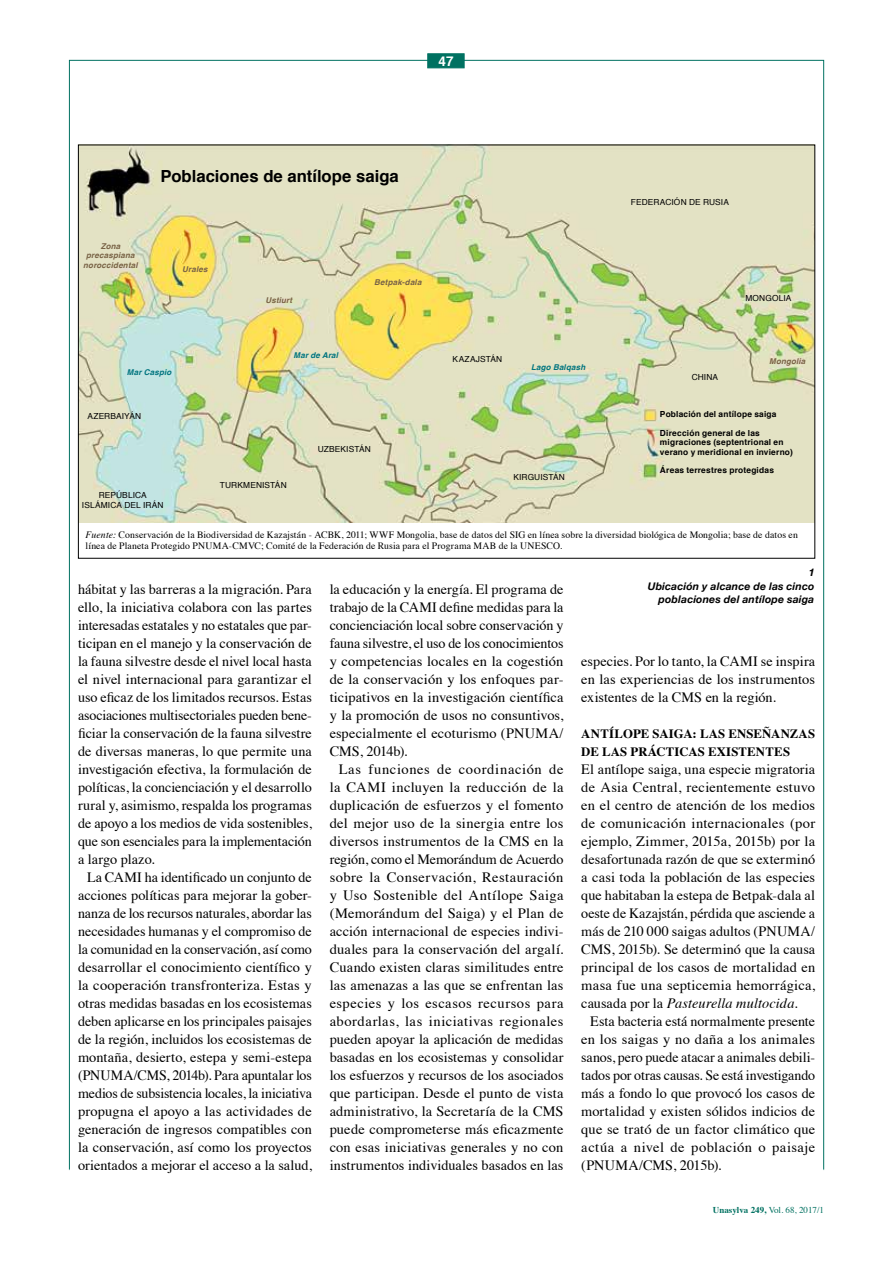
<style>
.page{position:relative;width:893px;height:1263px;background:#fff}
.page>*{position:absolute;margin:0;border:0;box-sizing:border-box;transform-origin:0 0}
.t1{font:700 16.65px "Helvetica";color:#000}
.t2{font:14.25px/18px "Times";letter-spacing:.005em;color:#000;text-align:justify}
.t3{font:700 13.5px "Helvetica";color:#fff}
.t4{font:700 12.75px/18px "Times";letter-spacing:.01em;color:#000}
.t5{font:italic 700 10.5px/13.5px "Helvetica Neue";letter-spacing:.02em;color:#000;text-align:right}
.t6{font:9.75px/11.1px "Times";letter-spacing:.015em;color:#000}
.t7{font:9px "Times";color:#007161}
.t8{font:700 8.4px/18.3px "Helvetica";letter-spacing:.025em;color:#000}
.t9{font:8.4px/9.8px "Helvetica";letter-spacing:.015em;color:#000;text-align:center}
.t10{font:italic 700 7.95px/9.8px "Helvetica";letter-spacing:.02em;color:#786245;text-align:center}
.t11{font:italic 700 7.95px "Helvetica";letter-spacing:.025em;color:#00747f}
.s1{font-style:italic}
.s2{font-weight:700}
</style>
<div class="page">
<div style="left:428px;top:54px;width:36px;height:14px;background:#007161;border:1px solid #007161"></div>
<img style="left:80px;top:147px;width:733px;height:376px">
<p class="t3" style="left:439px;top:50px;width:17px">47</p>
<p class="t10" style="left:83px;top:241px;width:56px">Zona precaspiana noroccidental</p>
<p class="t1" style="left:160px;top:163px;width:240px">Poblaciones de antílope saiga</p>
<p class="t10" style="left:182px;top:264px;width:27px">Urales</p>
<p class="t10" style="left:265px;top:295px;width:28px">Ustiurt</p>
<p class="t11" style="left:294px;top:349px;width:46px">Mar de Aral</p>
<p class="t10" style="left:374px;top:277px;width:49px">Betpak-dala</p>
<p class="t11" style="left:127px;top:366px;width:46px">Mar Caspio</p>
<p class="t9" style="left:453px;top:354px;width:51px">KAZAJSTÁN</p>
<p class="t11" style="left:531px;top:361px;width:55px">Lago Balqash</p>
<p class="t9" style="left:631px;top:197px;width:99px">FEDERACIÓN DE RUSIA</p>
<p class="t9" style="left:692px;top:373px;width:28px">CHINA</p>
<p class="t9" style="left:745px;top:294px;width:48px">MONGOLIA</p>
<p class="t10" style="left:769px;top:356px;width:38px">Mongolia</p>
<p class="t9" style="left:88px;top:411px;width:55px">AZERBAIYÁN</p>
<p class="t8" style="left:660px;top:405px;width:118px">Población del antílope saiga<br>Dirección general de las</p>
<p class="t8" style="left:660px;top:438px;width:134px;line-height:9.8px">migraciones (septentrional en verano y meridional en invierno)</p>
<p class="t9" style="left:318px;top:444px;width:54px">UZBEKISTÁN</p>
<p class="t9" style="left:82px;top:490px;width:83px">REPÚBLICA<br>ISLÁMICA DEL IRÁN</p>
<p class="t9" style="left:220px;top:480px;width:68px">TURKMENISTÁN</p>
<p class="t9" style="left:513px;top:472px;width:53px">KIRGUISTÁN</p>
<p class="t8" style="left:660px;top:461px;width:116px">Áreas terrestres protegidas</p>
<p class="t6" style="left:85px;top:528px;width:714px"><span class="s1">Fuente:</span> Conservación de la Biodiversidad de Kazajstán - ACBK, 2011; WWF Mongolia, base de datos del SIG en línea sobre la diversidad biológica de Mongolia; base de datos en línea de Planeta Protegido PNUMA-CMVC; Comité de la Federación de Rusia para el Programa MAB de la UNESCO.</p>
<p class="t2" style="left:78px;top:579px;width:235px">hábitat y las barreras a la migración. Para ello, la iniciativa colabora con las partes interesadas estatales y no estatales que par&shy;ticipan en el manejo y la conservación de la fauna silvestre desde el nivel local hasta el nivel internacional para garantizar el uso eficaz de los limitados recursos. Estas asociaciones multisectoriales pueden bene&shy;ficiar la conservación de la fauna silvestre de diversas maneras, lo que permite una investigación efectiva, la formulación de políticas, la concienciación y el desarrollo rural y, asimismo, respalda los programas de apoyo a los medios de vida sostenibles, que son esenciales para la implementación a largo plazo.</p>
<p class="t2" style="left:78px;top:867px;width:235px;text-indent:9px">La CAMI ha identificado un conjunto de acciones políticas para mejorar la gober&shy;nanza de los recursos naturales, abordar las necesidades humanas y el compromiso de la comunidad en la conservación, así como desarrollar el conocimiento científico y la cooperación transfronteriza. Estas y otras medidas basadas en los ecosistemas deben aplicarse en los principales paisajes de la región, incluidos los ecosistemas de montaña, desierto, estepa y semi-estepa (PNUMA/CMS, 2014b). Para apuntalar los medios de subsistencia locales, la iniciativa propugna el apoyo a las actividades de generación de ingresos compatibles con la conservación, así como los proyectos orientados a mejorar el acceso a la salud,</p>
<p class="t2" style="left:330px;top:579px;width:235px">la educación y la energía. El programa de trabajo de la CAMI define medidas para la concienciación local sobre conservación y fauna silvestre, el uso de los conocimientos y competencias locales en la cogestión de la conservación y los enfoques par&shy;ticipativos en la investigación científica y la promoción de usos no consuntivos, especialmente el ecoturismo (PNUMA/ CMS, 2014b).</p>
<p class="t2" style="left:330px;top:759px;width:235px;text-indent:9px">Las funciones de coordinación de la CAMI incluyen la reducción de la duplicación de esfuerzos y el fomento del mejor uso de la sinergia entre los diversos instrumentos de la CMS en la región, como el Memorándum de Acuerdo sobre la Conservación, Restauración y Uso Sostenible del Antílope Saiga (Memorándum del Saiga) y el Plan de acción internacional de especies indivi&shy;duales para la conservación del argalí.<br>Cuando existen claras similitudes entre las amenazas a las que se enfrentan las especies y los escasos recursos para abordarlas, las iniciativas regionales pueden apoyar la aplicación de medidas basadas en los ecosistemas y consolidar los esfuerzos y recursos de los asociados que participan. Desde el punto de vista administrativo, la Secretaría de la CMS puede comprometerse más eficazmente con esas iniciativas generales y no con instrumentos individuales basados en las</p>
<p class="t5" style="left:648px;top:566px;width:169px">1<br>Ubicación y alcance de las cinco poblaciones del antílope saiga</p>
<p class="t2" style="left:581px;top:651px;width:235px">especies. Por lo tanto, la CAMI se inspira en las experiencias de los instrumentos existentes de la CMS en la región.</p>
<p class="t4" style="left:581px;top:723px;width:235px">ANTÍLOPE SAIGA: LAS ENSEÑANZAS<br>DE LAS PRÁCTICAS EXISTENTES</p>
<p class="t2" style="left:581px;top:759px;width:235px">El antílope saiga, una especie migratoria de Asia Central, recientemente estuvo en el centro de atención de los medios de comunicación internacionales (por ejemplo, Zimmer, 2015a, 2015b) por la desafortunada razón de que se exterminó a casi toda la población de las especies que habitaban la estepa de Betpak-dala al oeste de Kazajstán, pérdida que asciende a más de 210 000 saigas adultos (PNUMA/ CMS, 2015b). Se determinó que la causa principal de los casos de mortalidad en masa fue una septicemia hemorrágica, causada por la <span class="s1">Pasteurella multocida</span>.</p>
<p class="t2" style="left:581px;top:1011px;width:235px;text-indent:9px">Esta bacteria está normalmente presente en los saigas y no daña a los animales sanos, pero puede atacar a animales debili&shy;tados por otras causas. Se está investigando más a fondo lo que provocó los casos de mortalidad y existen sólidos indicios de que se trató de un factor climático que actúa a nivel de población o paisaje (PNUMA/CMS, 2015b).</p>
<p class="t7" style="left:713px;top:1201px;width:113px"><span class="s2">Unasylva 249,</span> Vol. 68, 2017/1</p>
</div>
